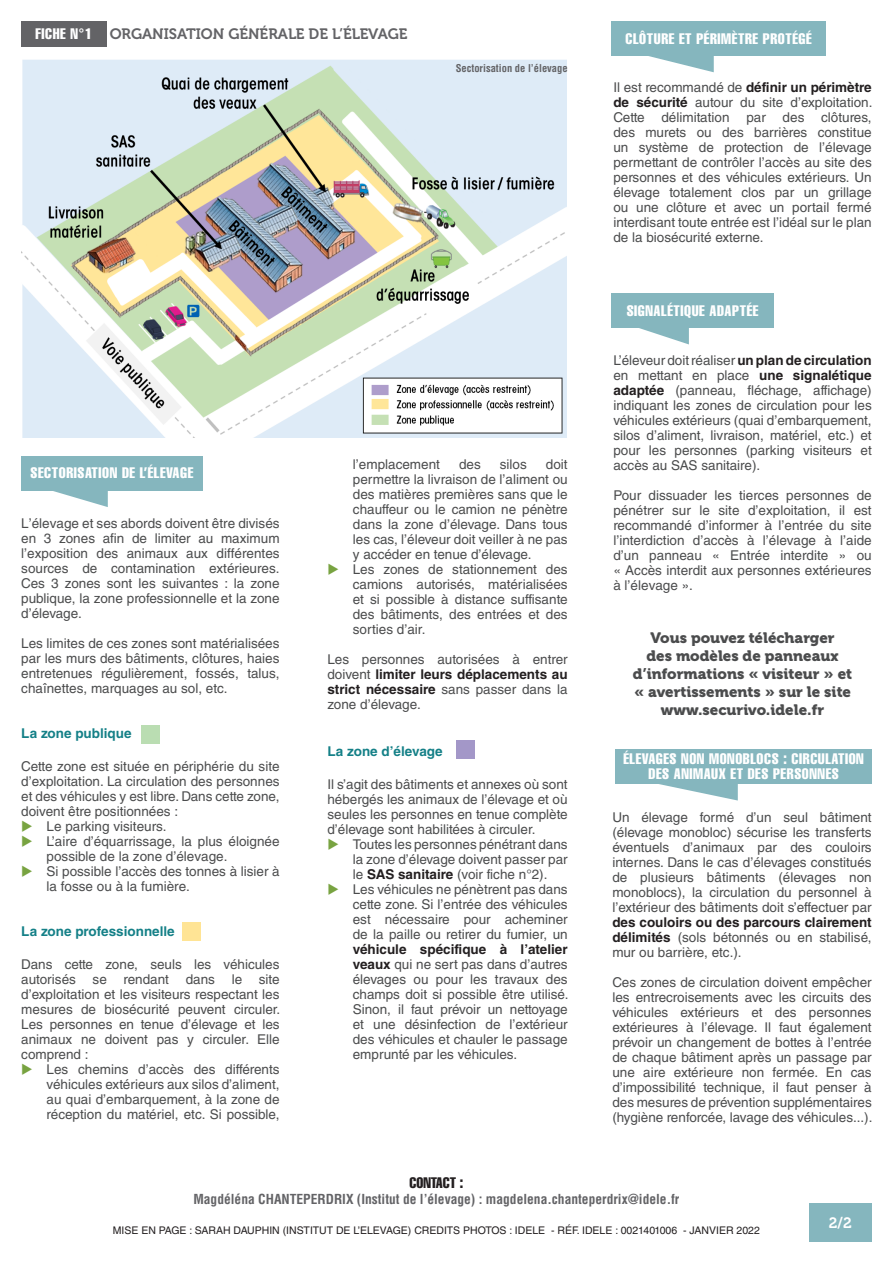
<style>
.page{position:relative;width:893px;height:1263px;background:#fff}
.page>*{position:absolute;margin:0;border:0;box-sizing:border-box;transform-origin:0 0}
.t1{font:15px/15px "Helvetica LT Std Comp";letter-spacing:.04em;color:#fff;text-align:center}
.t2{font:15px/18px "Museo 900";color:#4b4c4d;text-align:center}
.t3{font:15px "Museo 700";color:#636366}
.t4{font:15px "Helvetica LT Std Comp";color:#231f20}
.t5{font:15px "Museo 700";color:#fff}
.t6{font:13.5px/15px "Helvetica LT Std";color:#4b4c4d;text-align:justify}
.t7{font:700 condensed 13.5px "Helvetica LT Std";color:#636366}
.t8{font:700 13.5px "Helvetica LT Std";color:#148087}
.t9{font:10.5px "Helvetica LT Std";color:#231f20}
.t10{font:700 condensed 10.5px "Helvetica LT Std";color:#636366}
.s1{color:#78a341}
.s2{font-weight:700;color:#231f20}
</style>
<div class="page">
<div style="left:809px;top:1203px;width:63px;height:39px;background:#85b6be"></div>
<div style="left:21px;top:21px;width:85px;height:26px;background:#636366"></div>
<img style="left:21px;top:60px;width:545px;height:378px">
<div style="left:141px;top:725px;width:19px;height:18px;background:#baddb2"></div>
<div style="left:182px;top:922px;width:19px;height:18px;background:#ffe495"></div>
<div style="left:456px;top:740px;width:18px;height:18px;background:#a397c8"></div>
<svg style="left:50px;top:490px;width:58px;height:17px"></svg>
<div style="left:21px;top:456px;width:182px;height:34px;background:#85b6be"></div>
<svg style="left:645px;top:55px;width:69px;height:17px"></svg>
<div style="left:611px;top:21px;width:215px;height:34px;background:#85b6be"></div>
<svg style="left:637px;top:327px;width:52px;height:17px"></svg>
<div style="left:611px;top:293px;width:163px;height:34px;background:#85b6be"></div>
<svg style="left:656px;top:783px;width:82px;height:17px"></svg>
<div style="left:615px;top:749px;width:257px;height:34px;background:#85b6be"></div>
<p class="t1" style="left:35px;top:26px;width:58px">FICHE N°1</p>
<p class="t3" style="left:110px;top:26px;width:299px">ORGANISATION GÉNÉRALE DE L’ÉLEVAGE</p>
<p class="t10" style="left:456px;top:62px;width:114px">Sectorisation de l’élevage</p>
<p class="t1" style="left:31px;top:465px;width:164px">SECTORISATION DE L’ÉLEVAGE</p>
<p class="t6" style="left:21px;top:516px;width:260px">L’élevage et ses abords doivent être divisés en 3 zones afin de limiter au maximum l’exposition des animaux aux différentes sources de contamination extérieures.<br>Ces 3 zones sont les suivantes : la zone publique, la zone professionnelle et la zone d’élevage.</p>
<p class="t6" style="left:21px;top:636px;width:260px">Les limites de ces zones sont matérialisées par les murs des bâtiments, clôtures, haies entretenues régulièrement, fossés, talus, chaînettes, marquages au sol, etc.</p>
<p class="t8" style="left:21px;top:725px;width:112px">La zone publique</p>
<p class="t6" style="left:21px;top:759px;width:260px">Cette zone est située en périphérie du site d’exploitation. La circulation des personnes et des véhicules y est libre. Dans cette zone, doivent être positionnées :</p>
<p class="t6" style="left:21px;top:819px;width:147px"><span class="s1">◆</span> Le parking visiteurs.</p>
<p class="t6" style="left:47px;top:834px;width:234px;text-indent:-25px"><span class="s1">◆</span> L’aire d’équarrissage, la plus éloignée possible de la zone d’élevage.</p>
<p class="t6" style="left:47px;top:864px;width:234px;text-indent:-25px"><span class="s1">◆</span> Si possible l’accès des tonnes à lisier à la fosse ou à la fumière.</p>
<p class="t8" style="left:21px;top:923px;width:155px">La zone professionnelle</p>
<p class="t6" style="left:21px;top:957px;width:261px">Dans cette zone, seuls les véhicules autorisés se rendant dans le site d’exploitation et les visiteurs respectant les mesures de biosécurité peuvent circuler.<br>Les personnes en tenue d’élevage et les animaux ne doivent pas y circuler. Elle comprend :</p>
<p class="t6" style="left:47px;top:1062px;width:234px;text-indent:-25px"><span class="s1">◆</span> Les chemins d’accès des différents véhicules extérieurs aux silos d’aliment, au quai d’embarquement, à la zone de réception du matériel, etc. Si possible,</p>
<p class="t6" style="left:353px;top:457px;width:216px;text-indent:193px">doit permettre la livraison de l’aliment ou des matières premières sans que le chauffeur ou le camion ne pénètre dans la zone d’élevage. Dans tous les cas, l’éleveur doit veiller à ne pas y accéder en tenue d’élevage.</p>
<p class="t6" style="left:353px;top:562px;width:216px;text-indent:-25px"><span class="s1">◆</span> Les zones de stationnement des camions autorisés, matérialisées et si possible à distance suffisante des bâtiments, des entrées et des sorties d’air.</p>
<p class="t6" style="left:327px;top:652px;width:242px">Les personnes autorisées à entrer doivent <span class="s2">limiter leurs déplacements au strict nécessaire</span> sans passer dans la zone d’élevage.</p>
<p class="t8" style="left:327px;top:743px;width:117px">La zone d’élevage</p>
<p class="t6" style="left:327px;top:777px;width:242px">Il s’agit des bâtiments et annexes où sont hébergés les animaux de l’élevage et où seules les personnes en tenue complète d’élevage sont habilitées à circuler.</p>
<p class="t6" style="left:353px;top:837px;width:216px;text-indent:-25px"><span class="s1">◆</span> Toutes les personnes pénétrant dans la zone d’élevage doivent passer par le <span class="s2">SAS sanitaire</span> (voir fiche n°2).</p>
<p class="t6" style="left:353px;top:882px;width:217px;text-indent:-25px"><span class="s1">◆</span> Les véhicules ne pénètrent pas dans cette zone. Si l’entrée des véhicules est nécessaire pour acheminer de la paille ou retirer du fumier, un <span class="s2">véhicule spécifique à l’atelier veaux</span> qui ne sert pas dans d’autres élevages ou pour les travaux des champs doit si possible être utilisé.<br>Sinon, il faut prévoir un nettoyage et une désinfection de l’extérieur des véhicules et chauler le passage emprunté par les véhicules.</p>
<p class="t6" style="left:353px;top:457px;width:89px">l’emplacement</p>
<p class="t6" style="left:459px;top:457px;width:23px">des</p>
<p class="t6" style="left:500px;top:457px;width:28px">silos</p>
<p class="t1" style="left:625px;top:31px;width:188px">CLÔTURE ET PÉRIMÈTRE PROTÉGÉ</p>
<p class="t6" style="left:613px;top:79px;width:261px">Il est recommandé de <span class="s2">définir un périmètre de sécurité</span> autour du site d’exploitation.<br>Cette délimitation par des clôtures, des murets ou des barrières constitue un système de protection de l’élevage permettant de contrôler l’accès au site des personnes et des véhicules extérieurs. Un élevage totalement clos par un grillage ou une clôture et avec un portail fermé interdisant toute entrée est l’idéal sur le plan de la biosécurité externe.</p>
<p class="t1" style="left:627px;top:303px;width:133px">SIGNALÉTIQUE ADAPTÉE</p>
<p class="t6" style="left:613px;top:352px;width:260px">L’éleveur doit réaliser <span class="s2">un plan de circulation </span>en mettant en place <span class="s2">une signalétique adaptée</span> (panneau, fléchage, affichage) indiquant les zones de circulation pour les véhicules extérieurs (quai d’embarquement, silos d’aliment, livraison, matériel, etc.) et pour les personnes (parking visiteurs et accès au SAS sanitaire).</p>
<p class="t6" style="left:613px;top:487px;width:260px">Pour dissuader les tierces personnes de pénétrer sur le site d’exploitation, il est recommandé d’informer à l’entrée du site l’interdiction d’accès à l’élevage à l’aide d’un panneau « Entrée interdite » ou « Accès interdit aux personnes extérieures à l’élevage ».</p>
<p class="t2" style="left:633px;top:629px;width:221px">Vous pouvez télécharger<br>des modèles de panneaux d’informations « visiteur » et</p>
<p class="t2" style="left:634px;top:683px;width:218px">« avertissements » sur le site www.securivo.idele.fr</p>
<p class="t1" style="left:623px;top:751px;width:242px">ÉLEVAGES NON MONOBLOCS : CIRCULATION<br>DES ANIMAUX ET DES PERSONNES</p>
<p class="t6" style="left:612px;top:810px;width:261px">Un élevage formé d’un seul bâtiment (élevage monobloc) sécurise les transferts éventuels d’animaux par des couloirs internes. Dans le cas d’élevages constitués de plusieurs bâtiments (élevages non monoblocs), la circulation du personnel à l’extérieur des bâtiments doit s’effectuer par <span class="s2">des couloirs ou des parcours clairement délimités</span> (sols bétonnés ou en stabilisé, mur ou barrière, etc.).</p>
<p class="t6" style="left:612px;top:975px;width:262px">Ces zones de circulation doivent empêcher les entrecroisements avec les circuits des véhicules extérieurs et des personnes extérieures à l’élevage. Il faut également prévoir un changement de bottes à l’entrée de chaque bâtiment après un passage par une aire extérieure non fermée. En cas d’impossibilité technique, il faut penser à des mesures de prévention supplémentaires (hygiène renforcée, lavage des véhicules...).</p>
<p class="t4" style="left:410px;top:1173px;width:55px">CONTACT :</p>
<p class="t7" style="left:193px;top:1191px;width:488px">Magdéléna CHANTEPERDRIX (Institut de l’élevage) : magdelena.chanteperdrix@idele.fr</p>
<p class="t9" style="left:113px;top:1224px;width:649px">MISE EN PAGE : SARAH DAUPHIN (INSTITUT DE L’ELEVAGE) CREDITS PHOTOS : IDELE - RÉF. IDELE : 0021401006 - JANVIER 2022</p>
<p class="t5" style="left:829px;top:1215px;width:24px">2/2</p>
</div>
